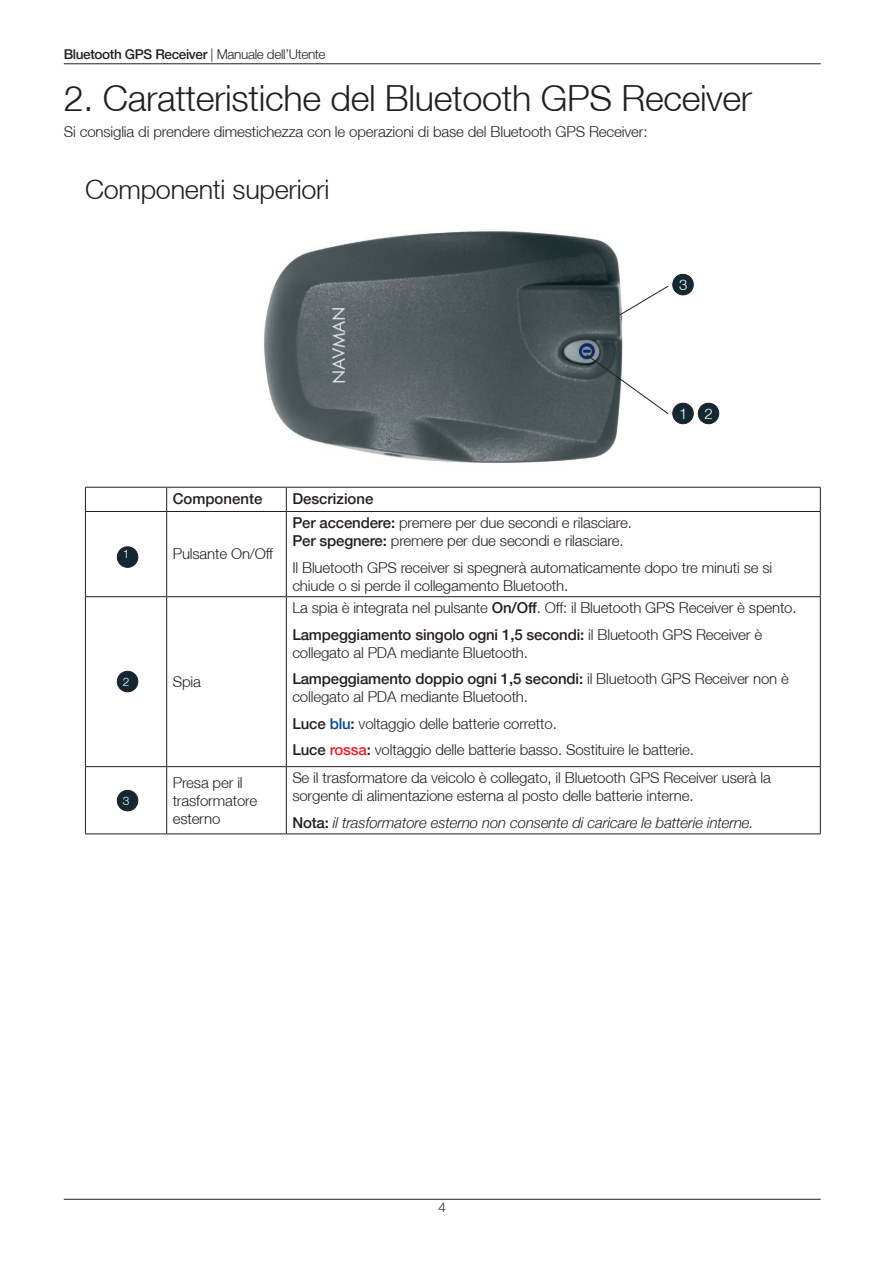
<style>
.page{position:relative;width:893px;height:1263px;background:#fff}
.page>*{position:absolute;margin:0;border:0;box-sizing:border-box;transform-origin:0 0}
.t1{font:300 36px "Helvetica Neue LT";letter-spacing:-.01em;color:#231f20}
.t2{font:300 27px "Helvetica Neue LT";letter-spacing:-.01em;color:#231f20}
.t3{font:300 15px/18px "Helvetica Neue LT";letter-spacing:-.01em;color:#231f20}
.t4{font:italic 300 15px "Helvetica Neue LT";letter-spacing:-.01em;color:#231f20}
.t5{font:500 15px "Helvetica Neue LT";color:#231f20}
.t6{font:300 15px "Helvetica Neue LT";color:#fff}
.t7{font:500 13.5px "Helvetica Neue LT";letter-spacing:-.025em;color:#231f20}
.t8{font:300 13.5px "Helvetica Neue LT";color:#231f20}
.t9{font:300 12px "Helvetica Neue LT";color:#fff}
.s1{font-weight:300}
.s2{font-weight:500}
.s3{font-weight:500;color:#014990}
.s4{font-weight:500;color:#ee1d23}
.s5{font-weight:500;font-style:normal}
</style>
<div class="page">
<hr style="left:64px;top:1199px;width:757px;height:1px;background:#231f20">
<hr style="left:64px;top:63px;width:757px;height:1px;background:#231f20">
<div style="left:698px;top:403px;width:21px;height:21px;background:#122934;border-radius:50%"></div>
<div style="left:698px;top:403px;width:21px;height:21px;border:1px solid #231f20;border-radius:50%"></div>
<div style="left:673px;top:274px;width:20px;height:21px;background:#122934;border-radius:50%"></div>
<div style="left:672px;top:274px;width:22px;height:21px;border:1px solid #231f20;border-radius:50%"></div>
<div style="left:673px;top:403px;width:20px;height:21px;background:#122934;border-radius:50%"></div>
<div style="left:672px;top:403px;width:22px;height:21px;border:1px solid #231f20;border-radius:50%"></div>
<div style="left:117px;top:790px;width:21px;height:21px;background:#122934;border-radius:50%"></div>
<div style="left:117px;top:790px;width:21px;height:21px;border:1px solid #231f20;border-radius:50%"></div>
<div style="left:117px;top:671px;width:21px;height:21px;background:#122934;border-radius:50%"></div>
<div style="left:117px;top:671px;width:21px;height:21px;border:1px solid #231f20;border-radius:50%"></div>
<div style="left:117px;top:547px;width:21px;height:20px;background:#122934;border-radius:50%"></div>
<div style="left:117px;top:546px;width:21px;height:22px;border:1px solid #231f20;border-radius:50%"></div>
<img style="left:264px;top:231px;width:359px;height:232px">
<hr style="left:85px;top:487px;width:82px;height:1px;background:#231f20">
<svg style="left:85px;top:488px;width:1px;height:23px"></svg>
<hr style="left:167px;top:487px;width:119px;height:1px;background:#231f20">
<svg style="left:166px;top:488px;width:1px;height:23px"></svg>
<hr style="left:286px;top:487px;width:535px;height:1px;background:#231f20">
<svg style="left:286px;top:488px;width:1px;height:23px"></svg>
<svg style="left:820px;top:488px;width:1px;height:23px"></svg>
<hr style="left:85px;top:511px;width:82px;height:1px;background:#231f20">
<hr style="left:85px;top:512px;width:1px;height:84px;background:#231f20">
<hr style="left:167px;top:511px;width:119px;height:1px;background:#231f20">
<hr style="left:166px;top:512px;width:1px;height:84px;background:#231f20">
<hr style="left:286px;top:511px;width:535px;height:1px;background:#231f20">
<hr style="left:286px;top:512px;width:1px;height:84px;background:#231f20">
<hr style="left:820px;top:512px;width:1px;height:84px;background:#231f20">
<hr style="left:85px;top:596px;width:82px;height:1px;background:#231f20">
<hr style="left:85px;top:597px;width:1px;height:169px;background:#231f20">
<hr style="left:167px;top:596px;width:119px;height:1px;background:#231f20">
<hr style="left:166px;top:597px;width:1px;height:169px;background:#231f20">
<hr style="left:286px;top:596px;width:535px;height:1px;background:#231f20">
<hr style="left:286px;top:597px;width:1px;height:169px;background:#231f20">
<hr style="left:820px;top:597px;width:1px;height:169px;background:#231f20">
<hr style="left:85px;top:766px;width:82px;height:1px;background:#231f20">
<hr style="left:85px;top:767px;width:1px;height:66px;background:#231f20">
<hr style="left:167px;top:766px;width:119px;height:1px;background:#231f20">
<hr style="left:166px;top:767px;width:1px;height:66px;background:#231f20">
<hr style="left:286px;top:766px;width:535px;height:1px;background:#231f20">
<hr style="left:286px;top:767px;width:1px;height:66px;background:#231f20">
<hr style="left:820px;top:767px;width:1px;height:66px;background:#231f20">
<hr style="left:85px;top:833px;width:82px;height:1px;background:#231f20">
<hr style="left:167px;top:833px;width:119px;height:1px;background:#231f20">
<hr style="left:286px;top:833px;width:535px;height:1px;background:#231f20">
<svg style="left:619px;top:285px;width:50px;height:31px"></svg>
<svg style="left:585px;top:354px;width:84px;height:61px"></svg>
<p class="t7" style="left:64px;top:46px;width:263px">Bluetooth GPS Receiver <span class="s1">| Manuale dell’Utente</span></p>
<h1 class="t1" style="left:64px;top:76px;width:690px">2. Caratteristiche del Bluetooth GPS Receiver</h1>
<p class="t3" style="left:64px;top:123px;width:585px">Si consiglia di prendere dimestichezza con le operazioni di base del Bluetooth GPS Receiver:</p>
<h2 class="t2" style="left:85px;top:173px;width:246px">Componenti superiori</h2>
<p class="t5" style="left:173px;top:490px;width:91px">Componente</p>
<p class="t5" style="left:292px;top:490px;width:83px">Descrizione</p>
<p class="t6" style="left:679px;top:275px;width:10px">3</p>
<p class="t6" style="left:679px;top:404px;width:10px">1</p>
<p class="t6" style="left:704px;top:404px;width:10px">2</p>
<p class="t9" style="left:123px;top:547px;width:8px">1</p>
<p class="t3" style="left:173px;top:545px;width:102px">Pulsante On/Off</p>
<p class="t9" style="left:123px;top:674px;width:8px">2</p>
<p class="t3" style="left:173px;top:672px;width:30px">Spia</p>
<p class="t3" style="left:292px;top:513px;width:341px"><span class="s2">Per accendere:</span> premere per due secondi e rilasciare.<br><span class="s2">Per spegnere:</span> premere per due secondi e rilasciare.</p>
<p class="t3" style="left:292px;top:558px;width:481px">Il Bluetooth GPS receiver si spegnerà automaticamente dopo tre minuti se si chiude o si perde il collegamento Bluetooth.</p>
<p class="t3" style="left:292px;top:594px;width:506px;line-height:26.5px">La spia è integrata nel pulsante <span class="s2">On/Off</span>. Off: il Bluetooth GPS Receiver è spento.<br><span class="s2">Lampeggiamento singolo ogni 1,5 secondi:</span> il Bluetooth GPS Receiver è</p>
<p class="t3" style="left:292px;top:639px;width:498px;line-height:26.5px">collegato al PDA mediante Bluetooth.<br><span class="s2">Lampeggiamento doppio ogni 1,5 secondi:</span> il Bluetooth GPS Receiver non è</p>
<p class="t3" style="left:292px;top:683px;width:403px;line-height:26.5px">collegato al PDA mediante Bluetooth.<br><span class="s2">Luce</span> <span class="s3">blu</span><span class="s2">:</span> voltaggio delle batterie corretto.<br><span class="s2">Luce</span> <span class="s4">rossa</span><span class="s2">:</span> voltaggio delle batterie basso. Sostituire le batterie.</p>
<p class="t9" style="left:123px;top:793px;width:8px">3</p>
<p class="t3" style="left:173px;top:773px;width:86px">Presa per il trasformatore esterno</p>
<p class="t3" style="left:292px;top:769px;width:480px">Se il trasformatore da veicolo è collegato, il Bluetooth GPS Receiver userà la sorgente di alimentazione esterna al posto delle batterie interne.</p>
<p class="t4" style="left:292px;top:814px;width:463px"><span class="s5">Nota:</span> il trasformatore esterno non consente di caricare le batterie interne.</p>
<p class="t8" style="left:438px;top:1199px;width:9px">4</p>
</div>
